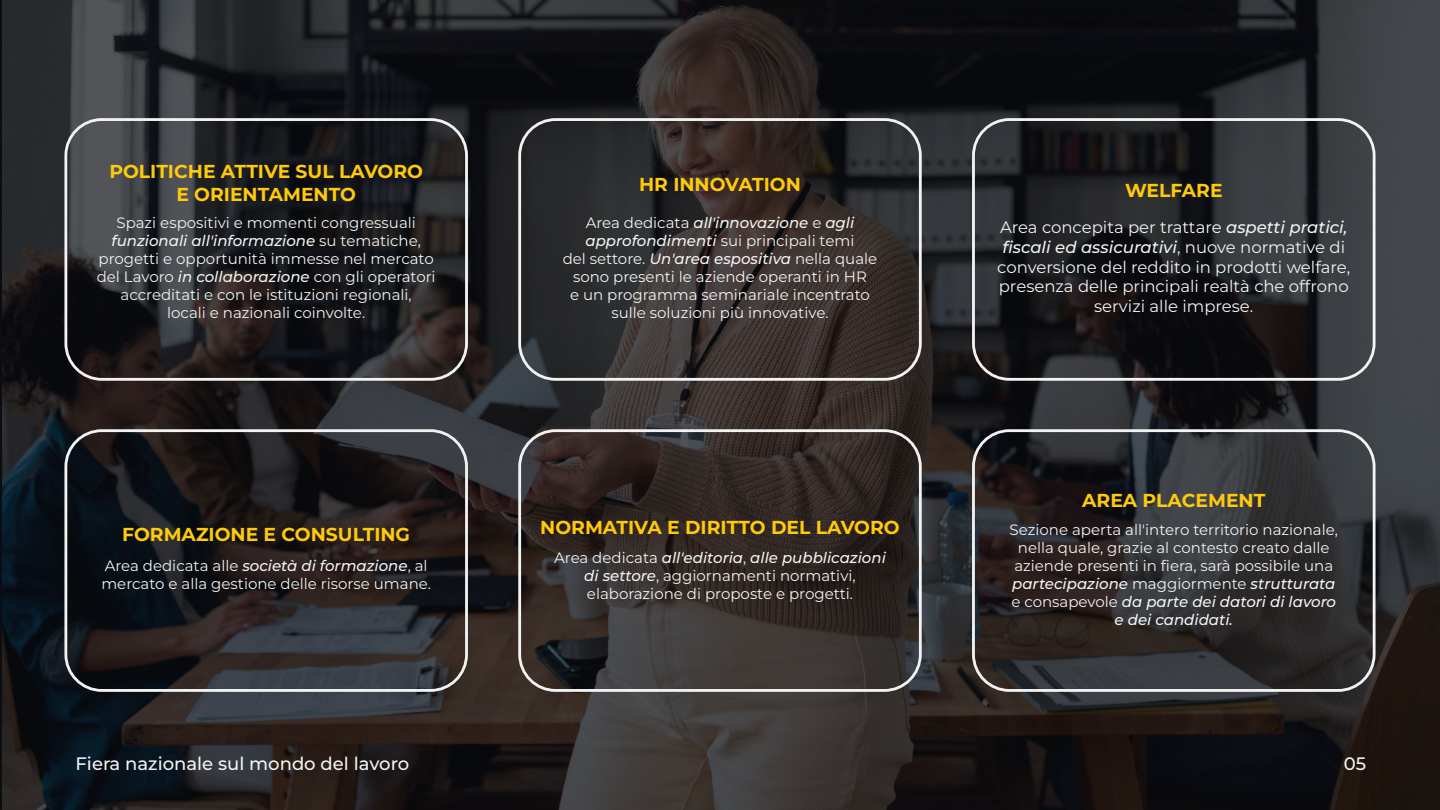
<style>
.page{position:relative;width:1440px;height:810px;background:#fff}
.page>*{position:absolute;margin:0;border:0;box-sizing:border-box;transform-origin:0 0}
.t1{font:700 18.75px/22.5px "Montserrat";color:#feca0a;text-align:center}
.t2{font:500 18px "Montserrat";color:#f2f2f2}
.t3{font:16.5px/19.8px "Montserrat";color:#f2f2f2;text-align:center}
.t4{font:15px/18px "Montserrat";color:#f2f2f2;text-align:center}
.s1{font-weight:500;font-style:italic}
</style>
<div class="page">
<img style="left:2px;top:0;width:1438px;height:810px">
<div style="left:64px;top:118px;width:404px;height:263px;border:3px solid #f2f2f2;border-radius:36px"></div>
<div style="left:518px;top:118px;width:404px;height:263px;border:3px solid #f2f2f2;border-radius:36px"></div>
<div style="left:972px;top:118px;width:404px;height:263px;border:3px solid #f2f2f2;border-radius:36px"></div>
<div style="left:64px;top:429px;width:404px;height:263px;border:3px solid #f2f2f2;border-radius:36px"></div>
<div style="left:518px;top:429px;width:404px;height:263px;border:3px solid #f2f2f2;border-radius:36px"></div>
<div style="left:972px;top:429px;width:404px;height:263px;border:3px solid #f2f2f2;border-radius:36px"></div>
<p class="t1" style="left:109px;top:160px;width:315px">POLITICHE ATTIVE SUL LAVORO<br>E ORIENTAMENTO</p>
<p class="t4" style="left:97px;top:213px;width:340px">Spazi espositivi e momenti congressuali <span class="s1">funzionali all'informazione</span> su tematiche, progetti e opportunità immesse nel mercato del Lavoro <span class="s1">in collaborazione</span> con gli operatori accreditati e con le istituzioni regionali,<br>locali e nazionali coinvolte.</p>
<p class="t1" style="left:122px;top:522px;width:289px">FORMAZIONE E CONSULTING</p>
<p class="t4" style="left:101px;top:556px;width:331px;text-align:left">Area dedicata alle <span class="s1">società di formazione</span>, al mercato e alla gestione delle risorse umane.</p>
<p class="t1" style="left:639px;top:172px;width:163px">HR INNOVATION</p>
<p class="t4" style="left:563px;top:213px;width:316px">Area dedicata <span class="s1">all'innovazione</span> e <span class="s1">agli approfondimenti</span> sui principali temi<br>del settore. <span class="s1">Un'area espositiva</span> nella quale sono presenti le aziende operanti in HR<br>e un programma seminariale incentrato sulle soluzioni più innovative.</p>
<p class="t1" style="left:540px;top:515px;width:361px">NORMATIVA E DIRITTO DEL LAVORO</p>
<p class="t4" style="left:554px;top:548px;width:333px">Area dedicata <span class="s1">all'editoria</span>, <span class="s1">alle pubblicazioni di settore</span>, aggiornamenti normativi, elaborazione di proposte e progetti.</p>
<p class="t1" style="left:1125px;top:178px;width:99px">WELFARE</p>
<p class="t3" style="left:997px;top:217px;width:355px">Area concepita per trattare <span class="s1">aspetti pratici, fiscali ed assicurativi</span>, nuove normative di conversione del reddito in prodotti welfare, presenza delle principali realtà che offrono servizi alle imprese.</p>
<p class="t1" style="left:1082px;top:488px;width:185px">AREA PLACEMENT</p>
<p class="t4" style="left:1010px;top:520px;width:330px">Sezione aperta all'intero territorio nazionale, nella quale, grazie al contesto creato dalle aziende presenti in fiera, sarà possibile una <span class="s1">partecipazione</span> maggiormente <span class="s1">strutturata </span>e consapevole <span class="s1">da parte dei datori di lavoro e dei candidati.</span></p>
<p class="t2" style="left:76px;top:751px;width:335px">Fiera nazionale sul mondo del lavoro</p>
<p class="t2" style="left:1344px;top:751px;width:24px">05</p>
</div>
